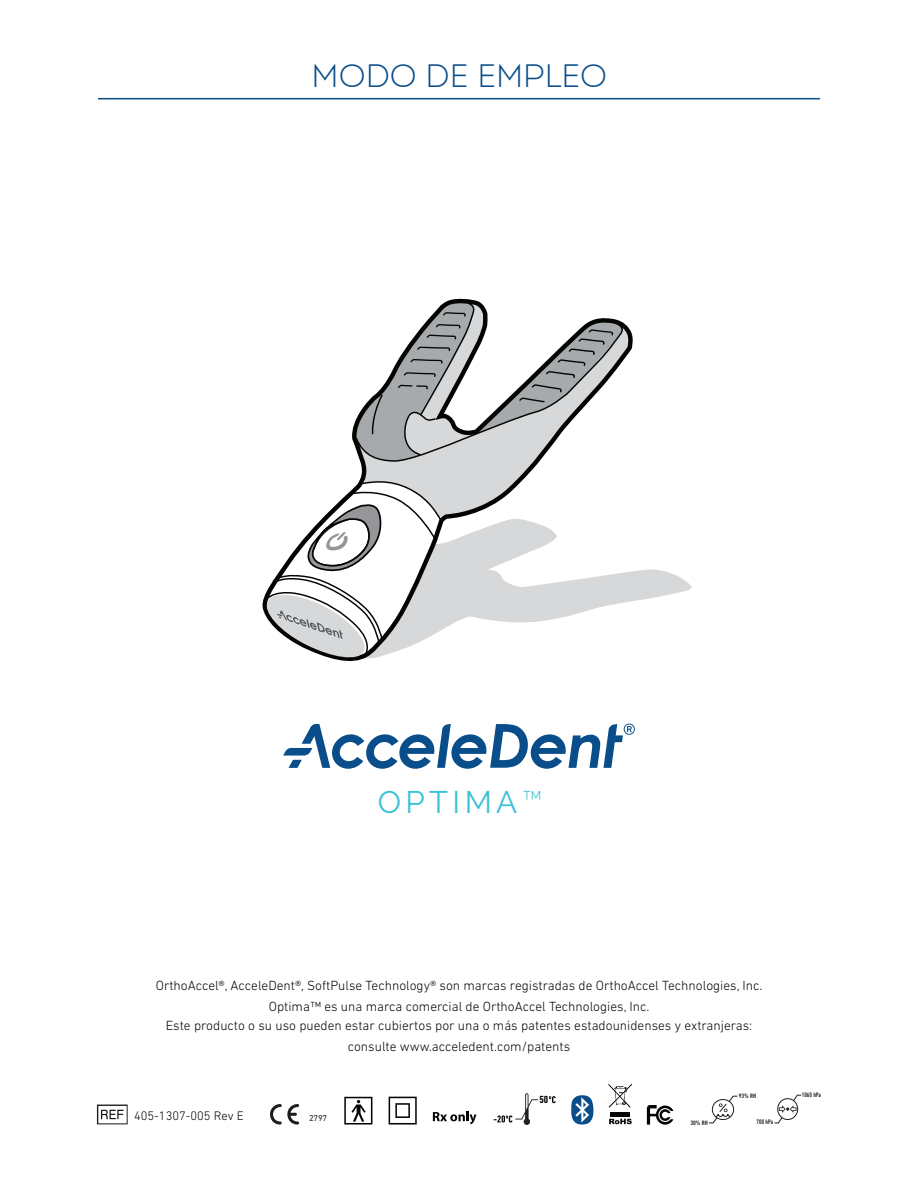
<style>
.page{position:relative;width:918px;height:1188px;background:#fff}
.page>*{position:absolute;margin:0;border:0;box-sizing:border-box;transform-origin:0 0}
.t1{font:300 33px "Intro";color:#094d89}
.t2{font:31.05px "Raleway";letter-spacing:.14em;color:#3cc2d7}
.t3{font:300 13.5px/21px "DIN Next LT Pro";color:#040503;text-align:center}
.t4{font:300 12.6px "DIN Next LT Pro";color:#040503}
.t5{font:700 condensed 10.5px "DIN Next LT Pro";color:#040503}
.t6{font:8.7px "DIN Next LT Pro";color:#211e1e}
.t7{font:500 condensed 6.75px "DIN Next LT Pro";color:#211d1f;scale:.96 1}
.t8{font:500 condensed 6.45px "DIN Next LT Pro";color:#211d1f;scale:1.06 1}
.s1{font-weight:200}
</style>
<div class="page">
<svg style="left:283px;top:724px;width:352px;height:45px"></svg>
<svg style="left:634px;top:569px;width:58px;height:32px;fill:#d7d8d9"></svg>
<svg style="left:352px;top:298px;width:282px;height:332px"></svg>
<svg style="left:263px;top:468px;width:179px;height:193px"></svg>
<svg style="left:354px;top:301px;width:273px;height:161px"></svg>
<svg style="left:433px;top:1112px;width:43px;height:12px"></svg>
<svg style="left:270px;top:1104px;width:29px;height:21px"></svg>
<div style="left:610px;top:1112px;width:19px;height:5px;background:#040503"></div>
<svg style="left:609px;top:1084px;width:23px;height:24px"></svg>
<svg style="left:609px;top:1119px;width:23px;height:5px"></svg>
<hr style="left:98px;top:98px;width:722px;height:1px;background:#094d89">
<svg style="left:344px;top:1097px;width:28px;height:28px"></svg>
<svg style="left:389px;top:1097px;width:28px;height:28px"></svg>
<svg style="left:571px;top:1095px;width:23px;height:30px"></svg>
<svg style="left:647px;top:1105px;width:27px;height:20px"></svg>
<svg style="left:708px;top:1095px;width:30px;height:29px"></svg>
<svg style="left:774px;top:1094px;width:28px;height:30px"></svg>
<svg style="left:494px;top:1093px;width:44px;height:32px"></svg>
<svg style="left:549px;top:1096px;width:7px;height:7px"></svg>
<svg style="left:97px;top:1105px;width:31px;height:19px"></svg>
<h1 class="t1" style="left:312px;top:55px;width:297px">MODO DE EMPLEO</h1>
<h2 class="t2" style="left:378px;top:784px;width:166px">OPTIMA<span class="s1">™</span></h2>
<p class="t3" style="left:156px;top:974px;width:608px">OrthoAccel®, AcceleDent®, SoftPulse Technology® son marcas registradas de OrthoAccel Technologies, Inc.<br>Optima™ es una marca comercial de OrthoAccel Technologies, Inc.</p>
<p class="t3" style="left:166px;top:1015px;width:588px">Este producto o su uso pueden estar cubiertos por una o más patentes estadounidenses y extranjeras: consulte www.acceledent.com/patents</p>
<p class="t4" style="left:134px;top:1108px;width:111px">405-1307-005 Rev E</p>
<p class="t6" style="left:309px;top:1113px;width:20px">2797</p>
<p class="t5" style="left:539px;top:1094px;width:10px">50</p>
<p class="t8" style="left:690px;top:1119px;width:18px">30% RH</p>
<p class="t8" style="left:739px;top:1092px;width:18px">93% RH</p>
<p class="t7" style="left:757px;top:1118px;width:19px">700 hPa</p>
<p class="t7" style="left:802px;top:1091px;width:22px">1060 hPa</p>
</div>
